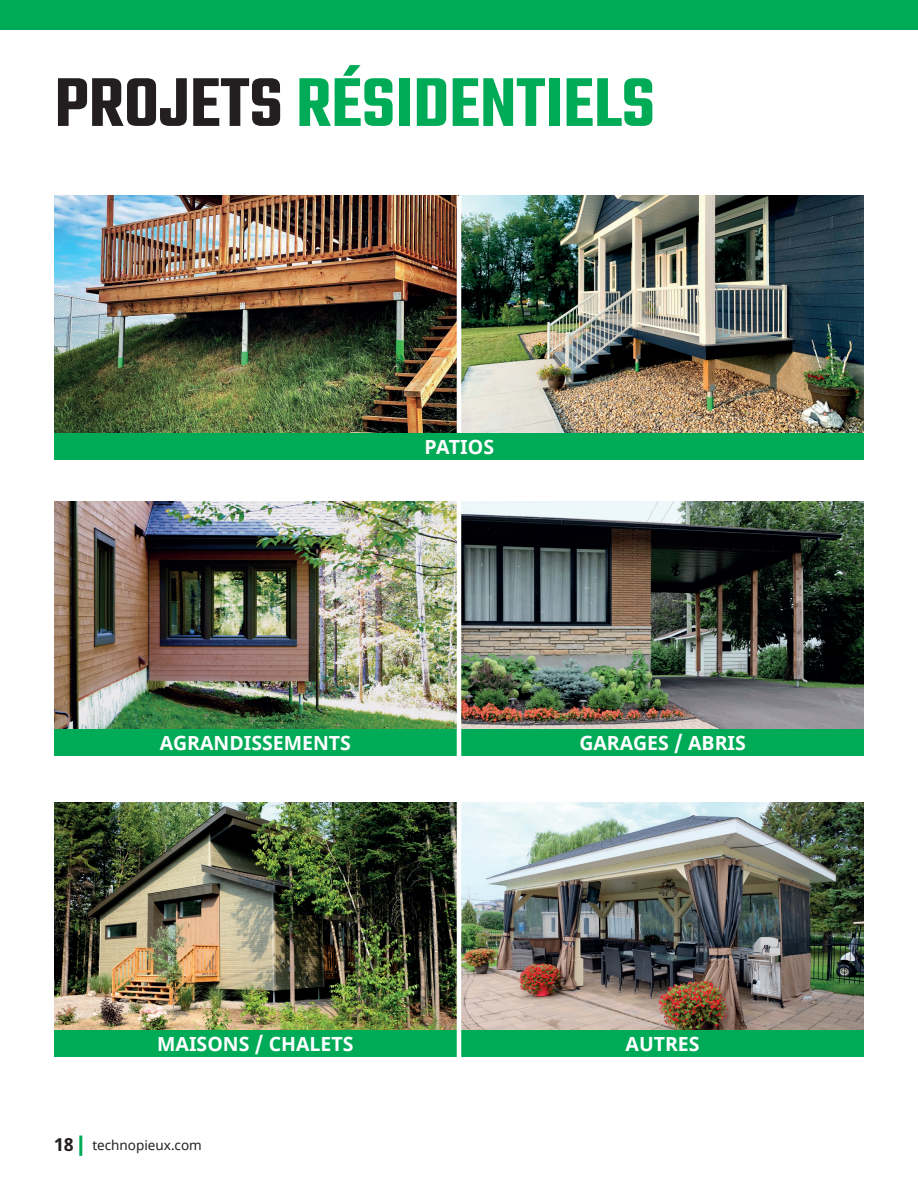
<style>
.page{position:relative;width:918px;height:1188px;background:#fff}
.page>*{position:absolute;margin:0;border:0;box-sizing:border-box;transform-origin:0 0}
.t1{font:600 75px "Teko";color:#00ab57}
.t2{font:700 19.5px "Noto Sans";color:#fff}
.t3{font:13.5px "Noto Sans";color:#231f20}
.s1{color:#231f20}
.s2{font-weight:700;font-size:18px}
</style>
<div class="page">
<div style="left:0;top:0;width:918px;height:30px;background:#00ab57"></div>
<hr style="left:79px;top:1136px;width:3px;height:20px;background:#00ab57">
<img style="left:54px;top:196px;width:810px;height:237px">
<img style="left:54px;top:502px;width:810px;height:227px">
<img style="left:54px;top:803px;width:810px;height:227px">
<div style="left:55px;top:433px;width:809px;height:26px;background:#00ab57"></div>
<div style="left:461px;top:729px;width:403px;height:26px;background:#00ab57"></div>
<div style="left:54px;top:1030px;width:403px;height:26px;background:#00ab57"></div>
<div style="left:54px;top:729px;width:403px;height:26px;background:#00ab57"></div>
<div style="left:461px;top:1030px;width:403px;height:26px;background:#00ab57"></div>
<hr style="left:457px;top:196px;width:4px;height:237px;background:#fff">
<hr style="left:457px;top:497px;width:4px;height:261px;background:#fff">
<hr style="left:457px;top:798px;width:4px;height:261px;background:#fff">
<h1 class="t1" style="left:55px;top:57px;width:602px"><span class="s1">PROJETS</span> RÉSIDENTIELS</h1>
<p class="t2" style="left:424px;top:433px;width:71px">PATIOS</p>
<p class="t2" style="left:160px;top:729px;width:193px">AGRANDISSEMENTS</p>
<p class="t2" style="left:157px;top:1030px;width:198px">MAISONS / CHALETS</p>
<p class="t3" style="left:54px;top:1136px;width:149px"><span class="s2">18</span> technopieux.com</p>
<p class="t2" style="left:579px;top:729px;width:168px">GARAGES / ABRIS</p>
<p class="t2" style="left:626px;top:1030px;width:76px">AUTRES</p>
</div>
